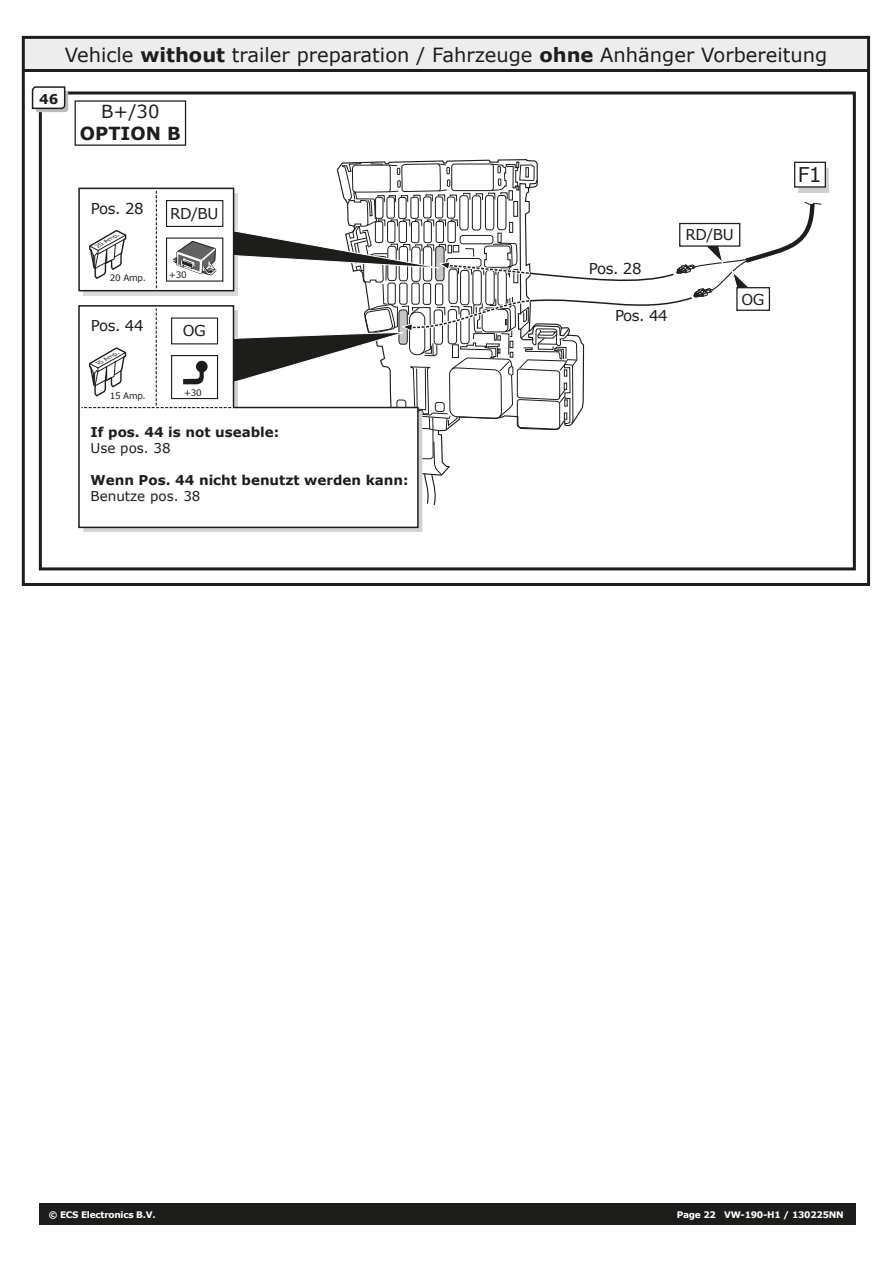
<style>
.page{position:relative;width:893px;height:1263px;background:#fff}
.page>*{position:absolute;margin:0;border:0;box-sizing:border-box;transform-origin:0 0}
.t1{font:20.25px "Verdana";color:#1d1d1b}
.t2{font:19.5px "Verdana";color:#1d1d1b}
.t3{font:700 18px "Verdana";color:#1d1d1b}
.t4{font:18px "Verdana";color:#1d1d1b}
.t5{font:15px "Verdana";letter-spacing:-.03em;color:#1d1d1b}
.t6{font:700 13.5px "Verdana";color:#1d1d1b}
.t7{font:13.5px "Verdana";color:#1d1d1b}
.t8{font:700 9px "Verdana";letter-spacing:-.03em;color:#fff}
.t9{font:8.85px "Verdana";letter-spacing:-.03em;color:#1d1d1b}
.t10{font:italic 5.1px "Verdana";color:#1d1d1b;scale:1.22 1}
.s1{font-weight:700}
</style>
<div class="page">
<div style="left:39px;top:1203px;width:816px;height:21px;background:#1d1d1b"></div>
<div style="left:23px;top:37px;width:846px;height:33px;background:#ededed"></div>
<hr style="left:23px;top:69px;width:846px;height:3px;background:#1d1d1b">
<svg style="left:31px;top:86px;width:37px;height:26px"></svg>
<div style="left:799px;top:168px;width:30px;height:25px;background:#d0d0d0"></div>
<div style="left:794px;top:162px;width:32px;height:26px;background:#fff;border:1px solid #1d1d1b"></div>
<div style="left:75px;top:100px;width:111px;height:46px;background:#fff;border:1px solid #1d1d1b"></div>
<svg style="left:81px;top:91px;width:741px;height:495px"></svg>
<div style="left:196px;top:361px;width:12px;height:11px;background:#1d1d1b;border-radius:50%"></div>
<p class="t2" style="left:65px;top:41px;width:764px">Vehicle <span class="s1">without</span> trailer preparation / Fahrzeuge <span class="s1">ohne</span> Anhänger Vorbereitung</p>
<p class="t6" style="left:39px;top:89px;width:21px">46</p>
<p class="t4" style="left:101px;top:99px;width:60px">B+/30</p>
<p class="t3" style="left:80px;top:121px;width:103px">OPTION B</p>
<p class="t5" style="left:91px;top:198px;width:54px">Pos. 28</p>
<p class="t10" style="left:95px;top:243px;width:22px;rotate:-29deg">20 Amp.</p>
<p class="t9" style="left:110px;top:272px;width:38px">20 Amp.</p>
<p class="t5" style="left:91px;top:316px;width:54px">Pos. 44</p>
<p class="t10" style="left:95px;top:361px;width:22px;rotate:-29deg">15 Amp.</p>
<p class="t9" style="left:110px;top:390px;width:38px">15 Amp.</p>
<p class="t5" style="left:170px;top:203px;width:50px">RD/BU</p>
<p class="t9" style="left:169px;top:269px;width:19px">+30</p>
<p class="t5" style="left:183px;top:320px;width:24px">OG</p>
<p class="t9" style="left:184px;top:386px;width:19px">+30</p>
<p class="t6" style="left:91px;top:422px;width:190px">If pos. 44 is not useable:</p>
<p class="t7" style="left:91px;top:439px;width:82px">Use pos. 38</p>
<p class="t6" style="left:91px;top:471px;width:319px">Wenn Pos. 44 nicht benutzt werden kann:</p>
<p class="t7" style="left:91px;top:487px;width:111px">Benutze pos. 38</p>
<p class="t5" style="left:589px;top:258px;width:54px">Pos. 28</p>
<p class="t5" style="left:615px;top:305px;width:54px">Pos. 44</p>
<p class="t5" style="left:685px;top:225px;width:50px">RD/BU</p>
<p class="t5" style="left:741px;top:289px;width:24px">OG</p>
<p class="t1" style="left:798px;top:160px;width:25px">F1</p>
<p class="t8" style="left:49px;top:1208px;width:108px">© ECS Electronics B.V.</p>
<p class="t8" style="left:677px;top:1208px;width:168px">Page 22 VW-190-H1 / 130225NN</p>
</div>
